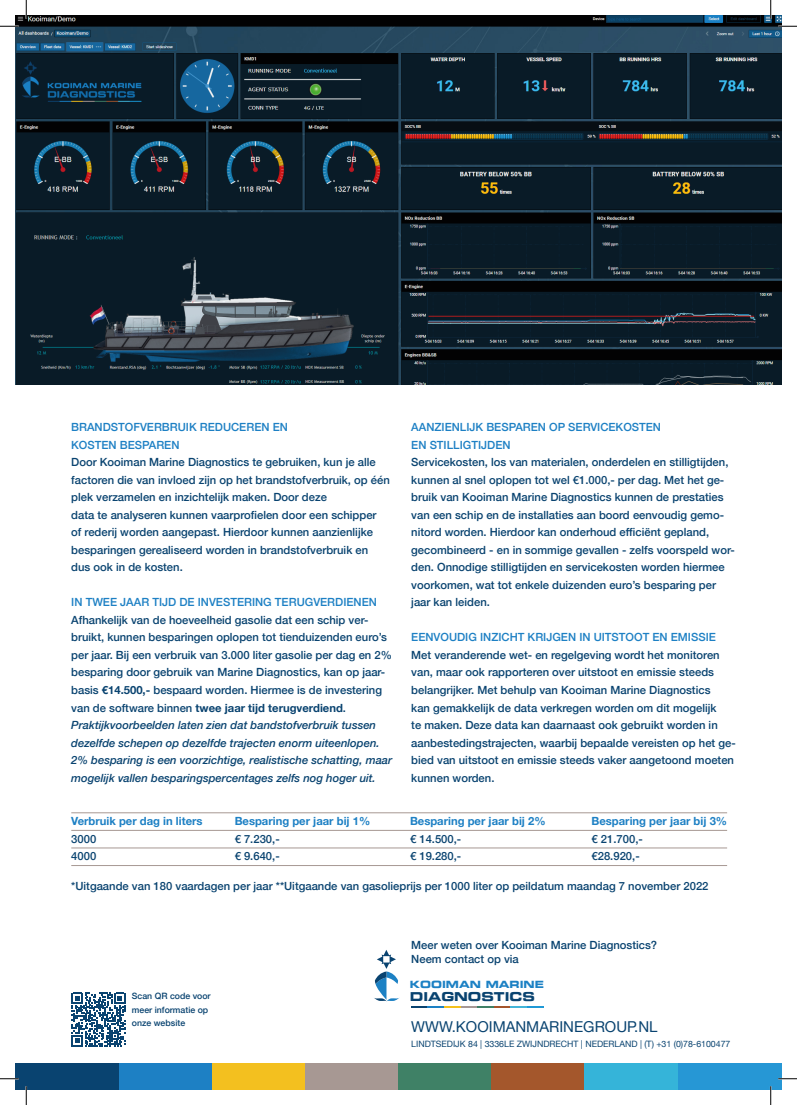
<style>
.page{position:relative;width:797px;height:1105px;background:#fff}
.page>*{position:absolute;margin:0;border:0;box-sizing:border-box;transform-origin:0 0}
.Tabel{font:15px "Helvetica Neue";color:#094370}
.t1{font:12.12px "Eurostile Bold Extended Two";color:#094370}
.Tekst{font:500 11.25px/17.5px "Helvetica Neue";color:#094370}
.t2{font:italic 500 11.25px/17.5px "Helvetica Neue";color:#094370}
.Titel{font:500 11.25px/17.5px "Helvetica Neue";color:#1d80c4}
.Tekst-2{font:700 11.25px "Helvetica Neue";color:#1d80c4}
.t3{font:9.88px "Eurostile Bold Extended Two";color:#1c81c4}
.Tabel-2{font:8.75px "Helvetica Neue";color:#094370}
.Tekst-3{font:500 8.75px "Helvetica Neue";color:#094370}
.s1{font-weight:700}
</style>
<div class="page">
<div style="left:16px;top:1063px;width:103px;height:26px;background:#094370"></div>
<div style="left:119px;top:1063px;width:93px;height:26px;background:#1d80c4"></div>
<div style="left:212px;top:1063px;width:93px;height:26px;background:#f3c01f"></div>
<div style="left:305px;top:1063px;width:93px;height:26px;background:#a79893"></div>
<div style="left:398px;top:1063px;width:93px;height:26px;background:#3f8166"></div>
<div style="left:491px;top:1063px;width:93px;height:26px;background:#a4572c"></div>
<div style="left:584px;top:1063px;width:93px;height:26px;background:#35b4d9"></div>
<div style="left:677px;top:1063px;width:104px;height:26px;background:#2697d5"></div>
<svg style="left:411px;top:1006px;width:132px;height:1px"></svg>
<svg style="left:374px;top:950px;width:25px;height:51px"></svg>
<img style="left:16px;top:16px;width:765px;height:369px">
<svg style="left:72px;top:993px;width:53px;height:53px"></svg>
<hr style="left:71px;top:812px;width:656px;height:1px;background:#a79893">
<hr style="left:71px;top:830px;width:656px;height:1px;background:#a79893">
<hr style="left:71px;top:848px;width:656px;height:1px;background:#a79893">
<hr style="left:71px;top:865px;width:656px;height:1px;background:#a79893">
<svg style="left:0;top:25px;width:19px;height:2px"></svg>
<svg style="left:778px;top:25px;width:19px;height:2px"></svg>
<svg style="left:0;top:1078px;width:19px;height:1px"></svg>
<svg style="left:778px;top:1078px;width:19px;height:1px"></svg>
<svg style="left:25px;top:0;width:2px;height:19px"></svg>
<svg style="left:25px;top:1086px;width:2px;height:19px"></svg>
<svg style="left:770px;top:0;width:1px;height:19px"></svg>
<svg style="left:770px;top:1086px;width:1px;height:19px"></svg>
<p class="Titel" style="left:71px;top:418px;width:218px">BRANDSTOFVERBRUIK REDUCEREN EN<br>KOSTEN BESPAREN</p>
<p class="Tekst" style="left:71px;top:453px;width:320px">Door Kooiman Marine Diagnostics te gebruiken, kun je alle factoren die van invloed zijn op het brandstofverbruik, op één plek verzamelen en inzichtelijk maken. Door deze<br>data te analyseren kunnen vaarprofielen door een schipper<br>of rederij worden aangepast. Hierdoor kunnen aanzienlijke besparingen gerealiseerd worden in brandstofverbruik en dus ook in de kosten.</p>
<p class="Titel" style="left:71px;top:593px;width:307px">IN TWEE JAAR TIJD DE INVESTERING TERUGVERDIENEN</p>
<p class="Tekst" style="left:71px;top:610px;width:322px">Afhankelijk van de hoeveelheid gasolie dat een schip ver&shy;bruikt, kunnen besparingen oplopen tot tienduizenden euro’s per jaar. Bij een verbruik van 3.000 liter gasolie per dag en 2% besparing door gebruik van Marine Diagnostics, kan op jaar&shy;basis <span class="s1">€14.500,-</span> bespaard worden. Hiermee is de investering van de software binnen <span class="s1">twee jaar tijd terugverdiend</span>.</p>
<p class="t2" style="left:71px;top:715px;width:322px">Praktijkvoorbeelden laten zien dat bandstofverbruik tussen dezelfde schepen op dezelfde trajecten enorm uiteenlopen.<br>2% besparing is een voorzichtige, realistische schatting, maar mogelijk vallen besparingspercentages zelfs nog hoger uit.</p>
<p class="Titel" style="left:411px;top:418px;width:251px">AANZIENLIJK BESPAREN OP SERVICEKOSTEN<br>EN STILLIGTIJDEN</p>
<p class="Tekst" style="left:411px;top:453px;width:325px">Servicekosten, los van materialen, onderdelen en stilligtijden, kunnen al snel oplopen tot wel €1.000,- per dag. Met het ge&shy;bruik van Kooiman Marine Diagnostics kunnen de prestaties van een schip en de installaties aan boord eenvoudig gemo&shy;nitord worden. Hierdoor kan onderhoud efficiënt gepland, gecombineerd - en in sommige gevallen - zelfs voorspeld wor&shy;den. Onnodige stilligtijden en servicekosten worden hiermee voorkomen, wat tot enkele duizenden euro’s besparing per jaar kan leiden.</p>
<p class="Titel" style="left:411px;top:628px;width:306px">EENVOUDIG INZICHT KRIJGEN IN UITSTOOT EN EMISSIE</p>
<p class="Tekst" style="left:411px;top:645px;width:326px">Met veranderende wet- en regelgeving wordt het monitoren van, maar ook rapporteren over uitstoot en emissie steeds belangrijker. Met behulp van Kooiman Marine Diagnostics<br>kan gemakkelijk de data verkregen worden om dit mogelijk<br>te maken. Deze data kan daarnaast ook gebruikt worden in aanbestedingstrajecten, waarbij bepaalde vereisten op het ge&shy;bied van uitstoot en emissie steeds vaker aangetoond moeten kunnen worden.</p>
<p class="Tekst-2" style="left:235px;top:812px;width:137px">Besparing per jaar bij 1%</p>
<p class="Tekst" style="left:235px;top:829px;width:47px">€ 7.230,-</p>
<p class="Tekst" style="left:235px;top:846px;width:47px">€ 9.640,-</p>
<p class="Tekst-2" style="left:410px;top:812px;width:137px">Besparing per jaar bij 2%</p>
<p class="Tekst" style="left:410px;top:829px;width:53px">€ 14.500,-</p>
<p class="Tekst" style="left:410px;top:846px;width:53px">€ 19.280,-</p>
<p class="Tekst-2" style="left:591px;top:812px;width:137px">Besparing per jaar bij 3%</p>
<p class="Tekst" style="left:591px;top:829px;width:53px">€ 21.700,-</p>
<p class="Tekst" style="left:591px;top:846px;width:50px">€28.920,-</p>
<p class="Tekst-2" style="left:71px;top:812px;width:133px">Verbruik per dag in liters</p>
<p class="Tekst" style="left:71px;top:829px;width:27px">3000</p>
<p class="Tekst" style="left:71px;top:846px;width:27px">4000</p>
<p class="Tekst" style="left:71px;top:876px;width:638px">*Uitgaande van 180 vaardagen per jaar **Uitgaande van gasolieprijs per 1000 liter op peildatum maandag 7 november 2022</p>
<p class="Tekst" style="left:411px;top:937px;width:247px;line-height:13.8px">Meer weten over Kooiman Marine Diagnostics?<br>Neem contact op via</p>
<p class="t3" style="left:410px;top:977px;width:135px">KOOIMAN MARINE</p>
<p class="t1" style="left:410px;top:988px;width:126px">DIAGNOSTICS</p>
<p class="Tekst-3" style="left:132px;top:989px;width:80px">Scan QR code voor</p>
<p class="Tekst-3" style="left:132px;top:1002px;width:78px">meer informatie op</p>
<p class="Tekst-3" style="left:132px;top:1016px;width:55px">onze website</p>
<p class="Tabel" style="left:411px;top:1016px;width:248px">WWW.KOOIMANMARINEGROUP.NL</p>
<p class="Tabel-2" style="left:411px;top:1037px;width:321px">LINDTSEDIJK 84 | 3336LE ZWIJNDRECHT | NEDERLAND | (T) +31 (0)78-6100477</p>
</div>
